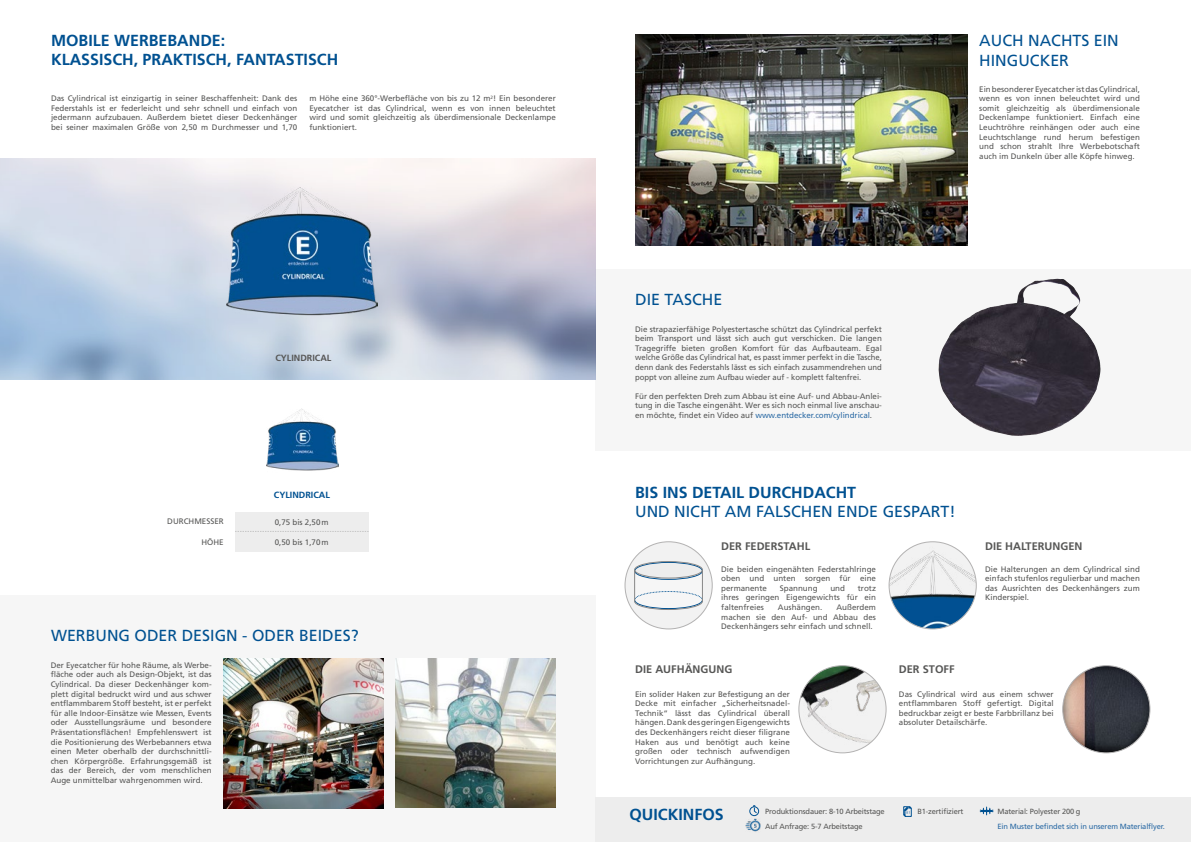
<style>
.page{position:relative;width:1191px;height:842px;background:#fff}
.page>*{position:absolute;margin:0;border:0;box-sizing:border-box;transform-origin:0 0}
.t1{font:16px/19.2px "Frutiger LT Std";color:#005191}
.t2{font:700 16px/19.2px "Frutiger LT Std";color:#005191}
.t3{font:700 11px "Frutiger LT Std";color:#575756}
.t4{font:700 9px "Frutiger LT Std";color:#005191}
.t5{font:700 9px "Frutiger LT Std";color:#575756}
.t6{font:8px/9.6px "Frutiger LT Std";color:#575756;text-align:justify}
.t7{font:7.5px/15px "Frutiger LT Std";letter-spacing:-.02em;color:#575756}
.t8{font:7.5px "Frutiger LT Std";letter-spacing:-.02em;color:#2c6ba5}
.s1{color:#2c6ba5}
</style>
<div class="page">
<svg style="left:595px;top:269px;width:506px;height:167px;fill:#f6f6f6"></svg>
<div style="left:0;top:595px;width:595px;height:247px;background:#f6f6f6"></div>
<div style="left:235px;top:512px;width:133px;height:40px;background:#ededed"></div>
<svg style="left:235px;top:531px;width:134px;height:1px"></svg>
<img style="left:889px;top:542px;width:87px;height:87px;border-radius:44px">
<img style="left:799px;top:666px;width:87px;height:87px;border-radius:44px">
<div style="left:625px;top:542px;width:87px;height:87px;background:#f2f2f2;border-radius:50%"></div>
<svg style="left:634px;top:561px;width:68px;height:49px"></svg>
<img style="left:0;top:159px;width:595px;height:221px">
<div style="left:595px;top:797px;width:596px;height:45px;background:#ededed"></div>
<svg style="left:903px;top:806px;width:8px;height:11px"></svg>
<svg style="left:979px;top:806px;width:14px;height:9px"></svg>
<img style="left:227px;top:176px;width:151px;height:150px">
<img style="left:266px;top:408px;width:72px;height:63px">
<img style="left:1019px;top:279px;width:37px;height:13px">
<img style="left:1062px;top:666px;width:88px;height:87px;border-radius:44px">
<img style="left:635px;top:34px;width:333px;height:211px">
<img style="left:223px;top:658px;width:161px;height:150px">
<img style="left:395px;top:658px;width:161px;height:150px">
<div style="left:749px;top:806px;width:10px;height:10px;border:1px solid #005191;border-radius:50%"></div>
<svg style="left:753px;top:805px;width:4px;height:8px"></svg>
<img style="left:745px;top:818px;width:15px;height:14px">
<h1 class="t2" style="left:51px;top:31px;width:289px">MOBILE WERBEBANDE:<br>KLASSISCH, PRAKTISCH, FANTASTISCH</h1>
<h1 class="t1" style="left:979px;top:31px;width:141px">AUCH NACHTS EIN<br>HINGUCKER</h1>
<p class="t6" style="left:51px;top:94px;width:248px">Das Cylindrical ist einzigartig in seiner Beschaffenheit: Dank des Federstahls ist er federleicht und sehr schnell und einfach von jedermann aufzubauen. Außerdem bietet dieser Deckenhänger bei seiner maximalen Größe von 2,50 m Durchmesser und 1,70</p>
<p class="t6" style="left:309px;top:94px;width:248px">m Höhe eine 360°-Werbefläche von bis zu 12 m<sup>2</sup>! Ein besonderer Eyecatcher ist das Cylindrical, wenn es von innen beleuchtet wird und somit gleichzeitig als überdimensionale Deckenlampe funktioniert.</p>
<p class="t6" style="left:979px;top:84px;width:162px">Ein besonderer Eyecatcher ist das Cylindrical, wenn es von innen beleuchtet wird und somit gleichzeitig als überdimensionale Deckenlampe funktioniert. Einfach eine Leuchtröhre reinhängen oder auch eine Leuchtschlange rund herum befestigen und schon strahlt Ihre Werbebotschaft auch im Dunkeln über alle Köpfe hinweg.</p>
<p class="t5" style="left:275px;top:353px;width:57px">CYLINDRICAL</p>
<p class="t6" style="left:167px;top:517px;width:58px">DURCHMESSER</p>
<p class="t6" style="left:201px;top:537px;width:24px">HÖHE</p>
<p class="t4" style="left:274px;top:489px;width:57px">CYLINDRICAL</p>
<p class="t6" style="left:275px;top:518px;width:55px">0,75 bis 2,50m</p>
<p class="t6" style="left:275px;top:537px;width:55px">0,50 bis 1,70m</p>
<h1 class="t1" style="left:51px;top:626px;width:309px">WERBUNG ODER DESIGN - ODER BEIDES?</h1>
<p class="t6" style="left:51px;top:660px;width:162px">Der Eyecatcher für hohe Räume, als Werbe&shy;fläche oder auch als Design-Objekt, ist das Cylindrical. Da dieser Deckenhänger kom&shy;plett digital bedruckt wird und aus schwer entflammbarem Stoff besteht, ist er perfekt für alle Indoor-Einsätze wie Messen, Events oder Ausstellungsräume und besondere Präsentationsflächen! Empfehlenswert ist die Positionierung des Werbebanners etwa einen Meter oberhalb der durchschnittli&shy;chen Körpergröße. Erfahrungsgemäß ist das der Bereich, der vom menschlichen Auge unmittelbar wahrgenommen wird.</p>
<h1 class="t1" style="left:635px;top:290px;width:89px">DIE TASCHE</h1>
<p class="t6" style="left:635px;top:324px;width:248px">Die strapazierfähige Polyestertasche schützt das Cylindrical perfekt beim Transport und lässt sich auch gut verschicken. Die langen Tragegriffe bieten großen Komfort für das Aufbauteam. Egal welche Größe das Cylindrical hat, es passt immer perfekt in die Tasche, denn dank des Federstahls lässt es sich einfach zusammendrehen und poppt von alleine zum Aufbau wieder auf - komplett faltenfrei.</p>
<p class="t6" style="left:635px;top:391px;width:248px">Für den perfekten Dreh zum Abbau ist eine Auf- und Abbau-Anlei&shy;tung in die Tasche eingenäht. Wer es sich noch einmal live anschau&shy;en möchte, findet ein Video auf <span class="s1">www.entdecker.com/cylindrical</span>.</p>
<h1 class="t2" style="left:635px;top:483px;width:222px">BIS INS DETAIL DURCHDACHT</h1>
<h1 class="t1" style="left:635px;top:502px;width:322px">UND NICHT AM FALSCHEN ENDE GESPART!</h1>
<h2 class="t3" style="left:721px;top:539px;width:90px">DER FEDERSTAHL</h2>
<h2 class="t3" style="left:985px;top:539px;width:99px">DIE HALTERUNGEN</h2>
<p class="t6" style="left:721px;top:564px;width:156px">Die beiden eingenähten Federstahlringe oben und unten sorgen für eine permanente</p>
<p class="t6" style="left:780px;top:583px;width:39px">Spannung</p>
<p class="t6" style="left:830px;top:583px;width:16px">und</p>
<p class="t6" style="left:721px;top:583px;width:156px;text-indent:137px">trotz ihres geringen Eigengewichts für ein faltenfreies</p>
<p class="t6" style="left:721px;top:602px;width:156px;text-indent:115px">Außerdem machen sie den Auf- und Abbau des Deckenhängers sehr einfach und schnell.</p>
<p class="t6" style="left:778px;top:602px;width:46px">Aushängen.</p>
<h2 class="t3" style="left:635px;top:663px;width:99px">DIE AUFHÄNGUNG</h2>
<h2 class="t3" style="left:899px;top:663px;width:57px">DER STOFF</h2>
<p class="t6" style="left:985px;top:564px;width:156px">Die Halterungen an dem Cylindrical sind einfach stufenlos regulierbar und machen das Ausrichten des Deckenhängers zum Kinderspiel.</p>
<p class="t6" style="left:635px;top:689px;width:156px">Ein solider Haken zur Befestigung an der Decke mit einfacher „Sicherheitsnadel-Technik“ lässt das Cylindrical überall hängen. Dank des geringen Eigengewichts des Deckenhängers reicht dieser filigrane Haken aus und benötigt auch keine großen oder technisch aufwendigen Vorrichtungen zur Aufhängung.</p>
<p class="t6" style="left:899px;top:689px;width:156px">Das Cylindrical wird aus einem schwer entflammbaren Stoff gefertigt. Digital bedruckbar zeigt er beste Farbbrillanz bei absoluter Detailschärfe.</p>
<h1 class="t2" style="left:629px;top:805px;width:96px">QUICKINFOS</h1>
<p class="t7" style="left:765px;top:803px;width:121px">Produktionsdauer: 8-10 Arbeitstage<br>Auf Anfrage: 5-7 Arbeitstage</p>
<p class="t7" style="left:917px;top:803px;width:47px">B1-zertifiziert</p>
<p class="t7" style="left:997px;top:804px;width:84px">Material: Polyester 200 g</p>
<p class="t8" style="left:997px;top:822px;width:169px">Ein Muster befindet sich in unserem Materialflyer.</p>
</div>
